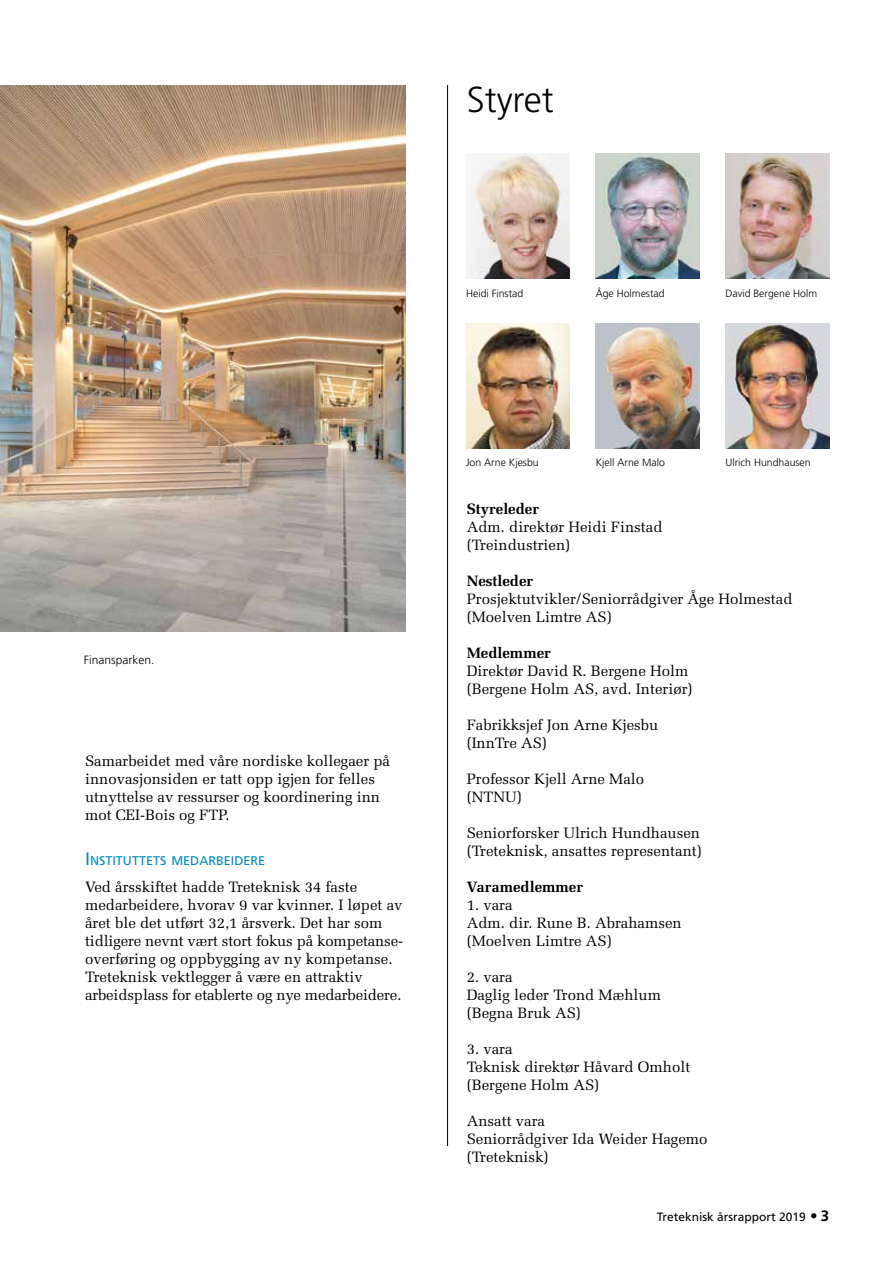
<style>
.page{position:relative;width:893px;height:1263px;background:#fff}
.page>*{position:absolute;margin:0;border:0;box-sizing:border-box;transform-origin:0 0}
.t1{font:300 36px "Frutiger";color:#000}
.t2{font:15px/18px "Melior LT";color:#000}
.t3{font:700 15px "Melior LT";color:#000}
.t4{font:12.6px "Frutiger";color:#008abd}
.t5{font:12px "Frutiger";color:#000}
.t6{font:300 12px "Frutiger";color:#000}
.t7{font:300 10.5px "Frutiger";color:#000}
.s1{font-size:18px}
.s2{font-weight:700;font-size:15px}
</style>
<div class="page">
<img style="left:466px;top:154px;width:104px;height:125px">
<img style="left:466px;top:323px;width:104px;height:125px">
<img style="left:596px;top:154px;width:103px;height:125px">
<img style="left:596px;top:323px;width:103px;height:125px">
<img style="left:725px;top:154px;width:104px;height:125px">
<img style="left:725px;top:323px;width:104px;height:125px">
<hr style="left:447px;top:85px;width:1px;height:1061px;background:#000">
<img style="left:0;top:85px;width:405px;height:546px">
<h1 class="t1" style="left:467px;top:79px;width:89px">Styret</h1>
<p class="t7" style="left:466px;top:287px;width:59px">Heidi Finstad</p>
<p class="t7" style="left:596px;top:287px;width:70px">Åge Holmestad</p>
<p class="t7" style="left:725px;top:287px;width:93px">David Bergene Holm</p>
<p class="t6" style="left:84px;top:653px;width:72px">Finansparken.</p>
<p class="t2" style="left:85px;top:752px;width:307px">Samarbeidet med våre nordiske kollegaer på innovasjonsiden er tatt opp igjen for felles utnyttelse av ressurser og koordinering inn mot CEI-Bois og FTP.</p>
<p class="t4" style="left:85px;top:853px;width:182px"><span class="s1">I</span> NSTITUTTETS MEDARB EIDERE</p>
<p class="t2" style="left:85px;top:878px;width:319px">Ved årsskiftet hadde Treteknisk 34 faste medarbeidere, hvorav 9 var kvinner. I løpet av året ble det utført 32,1 årsverk. Det har som tidligere nevnt vært stort fokus på kompetanse&shy;overføring og oppbygging av ny kompetanse.<br>Treteknisk vektlegger å være en attraktiv arbeidsplass for etablerte og nye medarbeidere.</p>
<p class="t7" style="left:466px;top:457px;width:74px">Jon Arne Kjesbu</p>
<p class="t7" style="left:596px;top:457px;width:71px">Kjell Arne Malo</p>
<p class="t7" style="left:725px;top:457px;width:87px">Ulrich Hundhausen</p>
<p class="t3" style="left:467px;top:500px;width:74px">Styreleder</p>
<p class="t2" style="left:467px;top:518px;width:197px">Adm. direktør Heidi Finstad (Treindustrien)</p>
<p class="t3" style="left:467px;top:572px;width:68px">Nestleder</p>
<p class="t2" style="left:467px;top:590px;width:327px">Prosjektutvikler/Seniorrådgiver Åge Holmestad (Moelven Limtre AS)</p>
<p class="t3" style="left:467px;top:644px;width:86px">Medlemmer</p>
<p class="t2" style="left:467px;top:662px;width:227px">Direktør David R. Bergene Holm (Bergene Holm AS, avd. Interiør)</p>
<p class="t2" style="left:467px;top:716px;width:193px">Fabrikksjef Jon Arne Kjesbu (InnTre AS)</p>
<p class="t2" style="left:467px;top:770px;width:179px">Professor Kjell Arne Malo (NTNU)</p>
<p class="t2" style="left:467px;top:824px;width:237px">Seniorforsker Ulrich Hundhausen (Treteknisk, ansattes representant)</p>
<p class="t3" style="left:467px;top:878px;width:118px">Varamedlemmer</p>
<p class="t2" style="left:467px;top:896px;width:217px">1. vara<br>Adm. dir. Rune B. Abrahamsen (Moelven Limtre AS)</p>
<p class="t2" style="left:467px;top:968px;width:196px">2. vara<br>Daglig leder Trond Mæhlum (Begna Bruk AS)</p>
<p class="t2" style="left:467px;top:1040px;width:225px">3. vara<br>Teknisk direktør Håvard Omholt (Bergene Holm AS)</p>
<p class="t2" style="left:467px;top:1112px;width:242px">Ansatt vara<br>Seniorrådgiver Ida Weider Hagemo (Treteknisk)</p>
<p class="t5" style="left:657px;top:1209px;width:174px">Treteknisk årsrapport 2019 <span class="s2">• 3</span></p>
</div>
